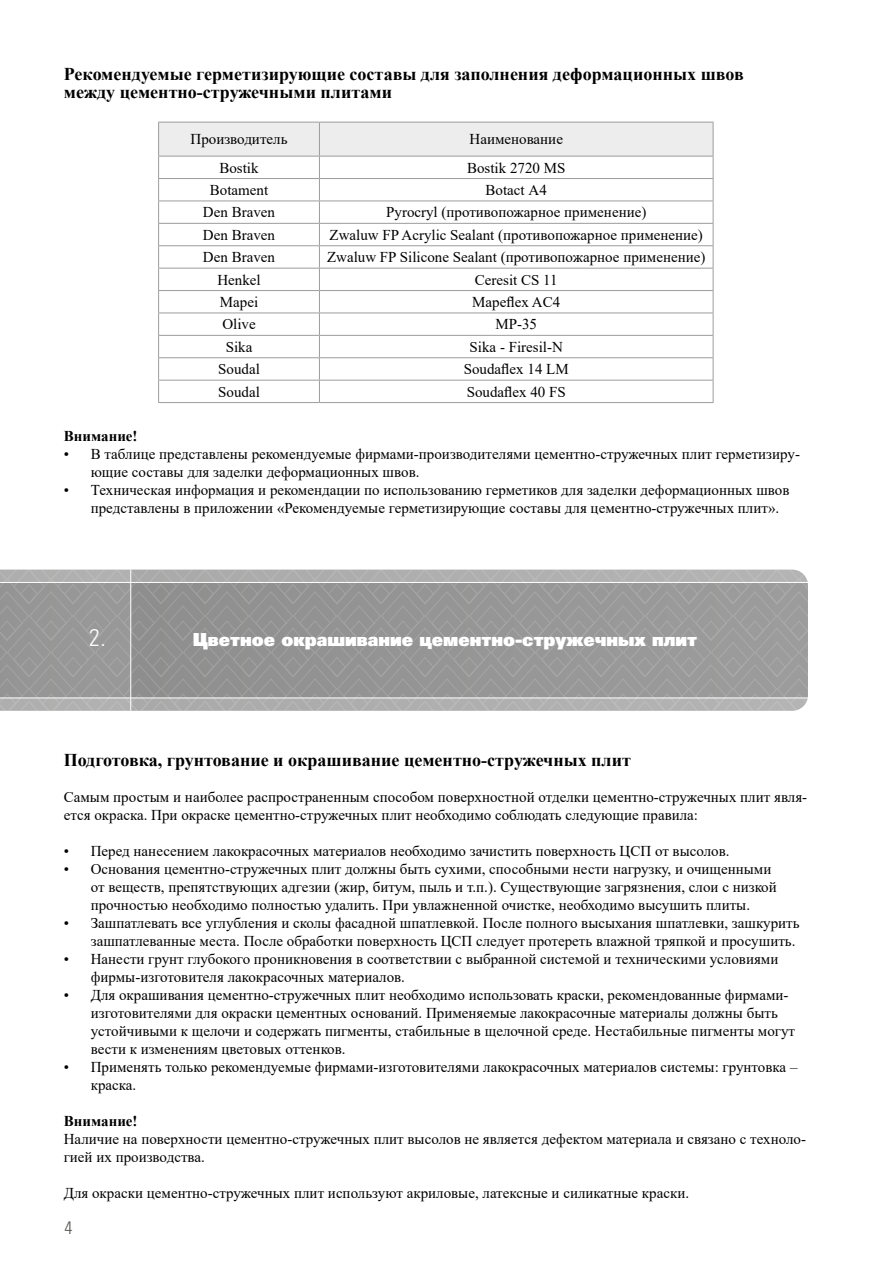
<style>
.page{position:relative;width:893px;height:1263px;background:#fff}
.page>*{position:absolute;margin:0;border:0;box-sizing:border-box;transform-origin:0 0}
.t1{font:300 condensed 24px "Partner";color:#fff}
.t2{font:700 18px/18px "Times New Roman";color:#000}
.t3{font:900 18px "Partner";color:#fff}
.t4{font:300 condensed 18px "Partner";color:#575756}
.t5{font:15px/18px "Times New Roman";color:#000}
.t6{font:700 15px "Times New Roman";color:#000}
</style>
<div class="page">
<svg style="left:158px;top:122px;width:556px;height:280px"></svg>
<hr style="left:158px;top:402px;width:161px;height:1px;background:#9d9d9c">
<hr style="left:319px;top:402px;width:394px;height:1px;background:#9d9d9c">
<svg style="left:131px;top:583px;width:677px;height:114px;background:#979797"></svg>
<div style="left:131px;top:570px;width:677px;height:12px;background:#b0b0b0"></div>
<svg style="left:131px;top:698px;width:677px;height:13px;background:#b4b4b4"></svg>
<svg style="left:0;top:570px;width:130px;height:141px;background:#9e9e9e"></svg>
<p class="t2" style="left:64px;top:64px;width:681px">Рекомендуемые герметизирующие составы для заполнения деформационных швов между цементно-стружечными плитами</p>
<p class="t5" style="left:190px;top:130px;width:99px">Производитель</p>
<p class="t5" style="left:470px;top:130px;width:95px">Наименование</p>
<p class="t5" style="left:219px;top:158px;width:41px">Bostik</p>
<p class="t5" style="left:467px;top:158px;width:100px">Bostik 2720 MS</p>
<p class="t5" style="left:210px;top:180px;width:60px">Botament</p>
<p class="t5" style="left:486px;top:180px;width:63px">Botact А4</p>
<p class="t5" style="left:203px;top:203px;width:74px">Den Braven</p>
<p class="t5" style="left:386px;top:203px;width:262px">Pyrocryl (противопожарное применение)</p>
<p class="t5" style="left:203px;top:225px;width:74px">Den Braven</p>
<p class="t5" style="left:330px;top:225px;width:375px">Zwaluw FP Acrylic Sealant (противопожарное применение)</p>
<p class="t5" style="left:203px;top:248px;width:74px">Den Braven</p>
<p class="t5" style="left:327px;top:248px;width:380px">Zwaluw FP Silicone Sealant (противопожарное применение)</p>
<p class="t5" style="left:217px;top:270px;width:45px">Henkel</p>
<p class="t5" style="left:475px;top:270px;width:84px">Ceresit CS 11</p>
<p class="t5" style="left:220px;top:292px;width:40px">Mapei</p>
<p class="t5" style="left:472px;top:292px;width:89px">Mapeflex AC4</p>
<p class="t5" style="left:222px;top:315px;width:35px">Olive</p>
<p class="t5" style="left:495px;top:315px;width:43px">MP-35</p>
<p class="t5" style="left:226px;top:337px;width:28px">Sika</p>
<p class="t5" style="left:470px;top:337px;width:95px">Sika - Firesil-N</p>
<p class="t5" style="left:218px;top:360px;width:43px">Soudal</p>
<p class="t5" style="left:464px;top:360px;width:107px">Soudaflex 14 LM</p>
<p class="t5" style="left:218px;top:382px;width:43px">Soudal</p>
<p class="t5" style="left:467px;top:382px;width:101px">Soudaflex 40 FS</p>
<p class="t6" style="left:64px;top:426px;width:75px">Внимание!</p>
<p class="t5" style="left:91px;top:445px;width:711px;text-indent:-27px">• В таблице представлены рекомендуемые фирмами-производителями цементно-стружечных плит герметизиру&shy;ющие составы для заделки деформационных швов.</p>
<p class="t5" style="left:91px;top:481px;width:700px;text-indent:-27px">• Техническая информация и рекомендации по использованию герметиков для заделки деформационных швов представлены в приложении «Рекомендуемые герметизирующие составы для цементно-стружечных плит».</p>
<h1 class="t1" style="left:89px;top:624px;width:18px">2.</h1>
<p class="t3" style="left:193px;top:629px;width:506px">Цветное окрашивание цементно-стружечных плит</p>
<p class="t2" style="left:64px;top:750px;width:569px">Подготовка, грунтование и окрашивание цементно-стружечных плит</p>
<p class="t5" style="left:64px;top:787px;width:745px">Самым простым и наиболее распространенным способом поверхностной отделки цементно-стружечных плит явля&shy;ется окраска. При окраске цементно-стружечных плит необходимо соблюдать следующие правила:</p>
<p class="t5" style="left:64px;top:841px;width:667px">• Перед нанесением лакокрасочных материалов необходимо зачистить поверхность ЦСП от высолов.</p>
<p class="t5" style="left:91px;top:859px;width:687px;text-indent:-27px">• Основания цементно-стружечных плит должны быть сухими, способными нести нагрузку, и очищенными от веществ, препятствующих адгезии (жир, битум, пыль и т.п.). Существующие загрязнения, слои с низкой прочностью необходимо полностью удалить. При увлажненной очистке, необходимо высушить плиты.</p>
<p class="t5" style="left:64px;top:913px;width:737px;text-align:right">• Зашпатлевать все углубления и сколы фасадной шпатлевкой. После полного высыхания шпатлевки, зашкурить зашпатлеванные места. После обработки поверхность ЦСП следует протереть влажной тряпкой и просушить.</p>
<p class="t5" style="left:91px;top:949px;width:689px;text-indent:-27px">• Нанести грунт глубокого проникновения в соответствии с выбранной системой и техническими условиями фирмы-изготовителя лакокрасочных материалов.</p>
<p class="t5" style="left:91px;top:985px;width:706px;text-indent:-27px">• Для окрашивания цементно-стружечных плит необходимо использовать краски, рекомендованные фирмами&shy;изготовителями для окраски цементных оснований. Применяемые лакокрасочные материалы должны быть устойчивыми к щелочи и содержать пигменты, стабильные в щелочной среде. Нестабильные пигменты могут вести к изменениям цветовых оттенков.</p>
<p class="t5" style="left:91px;top:1057px;width:708px;text-indent:-27px">• Применять только рекомендуемые фирмами-изготовителями лакокрасочных материалов системы: грунтовка – краска.</p>
<p class="t6" style="left:64px;top:1110px;width:75px">Внимание!</p>
<p class="t5" style="left:64px;top:1129px;width:744px">Наличие на поверхности цементно-стружечных плит высолов не является дефектом материала и связано с техноло&shy;гией их производства.</p>
<p class="t5" style="left:64px;top:1183px;width:627px">Для окраски цементно-стружечных плит используют акриловые, латексные и силикатные краски.</p>
<p class="t4" style="left:65px;top:1217px;width:9px">4</p>
</div>
